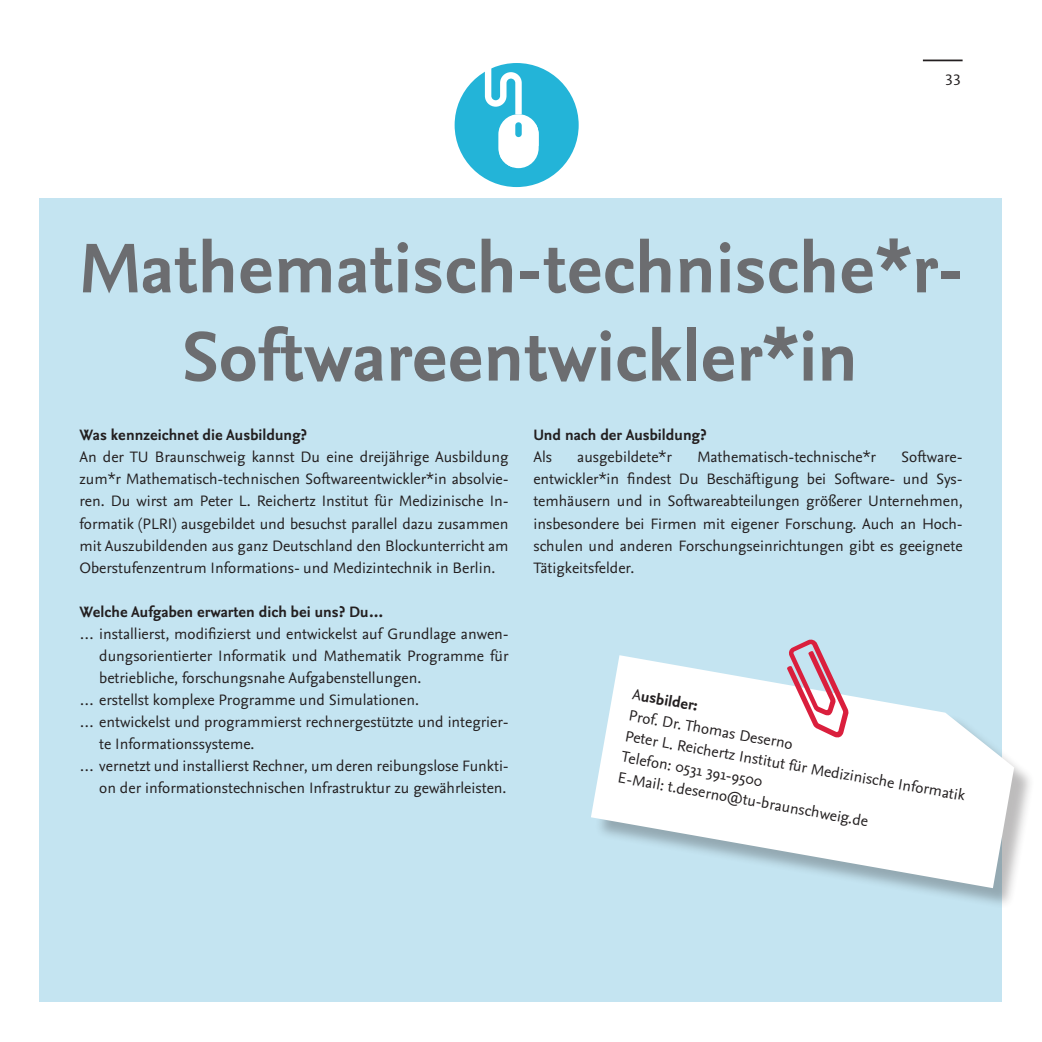
<style>
.page{position:relative;width:1042px;height:1042px;background:#fff}
.page>*{position:absolute;margin:0;border:0;box-sizing:border-box;transform-origin:0 0}
.Headline_Sans_bold_4{font:700 73.5px "Nexus Sans Pro";color:#6c6d70}
.Copy_Aufzählung{font:15.75px/22.1px "Nexus Sans Pro";color:#231f20;text-align:justify}
.t1{font:700 15.75px "Nexus Sans Pro";color:#231f20}
.Seitenzahl_Kolumnent{font:15.75px "Nexus Sans Pro";color:#231f20}
.s1{font-weight:400}
</style>
<div class="page">
<div style="left:40px;top:198px;width:962px;height:804px;background:#c4e4f1"></div>
<div style="left:594px;top:658px;width:441px;height:251px;background:#231f20;opacity:.3"></div>
<svg style="left:591px;top:655px;width:423px;height:233px;fill:#fff"></svg>
<svg style="left:786px;top:639px;width:63px;height:99px"></svg>
<div style="left:455px;top:63px;width:124px;height:124px;background:#23b4d8;border-radius:50%"></div>
<svg style="left:485px;top:63px;width:54px;height:105px"></svg>
<hr style="left:923px;top:60px;width:39px;height:1px;background:#231f20">
<p class="Seitenzahl_Kolumnent" style="left:945px;top:68px;width:17px">33</p>
<p class="Headline_Sans_bold_4" style="left:78px;top:213px;width:888px">Mathematisch-technische*r-</p>
<p class="Headline_Sans_bold_4" style="left:181px;top:301px;width:678px">Softwareentwickler*in</p>
<p class="t1" style="left:79px;top:423px;width:229px">Was kennzeichnet die Ausbildung?</p>
<p class="Copy_Aufzählung" style="left:79px;top:445px;width:431px">An der TU Braunschweig kannst Du eine dreijährige Ausbildung zum*r Mathematisch-technischen Softwareentwickler*in absolvie&shy;ren. Du wirst am Peter L. Reichertz Institut für Medizinische In&shy;formatik (PLRI) ausgebildet und besuchst parallel dazu zusammen mit Auszubildenden aus ganz Deutschland den Blockunterricht am Oberstufenzentrum Informations- und Medizintechnik in Berlin.</p>
<p class="t1" style="left:79px;top:600px;width:306px">Welche Aufgaben erwarten dich bei uns? Du…</p>
<p class="Copy_Aufzählung" style="left:99px;top:622px;width:411px;text-indent:-20px">… installierst, modifizierst und entwickelst auf Grundlage anwen&shy;dungsorientierter Informatik und Mathematik Programme für betriebliche, forschungsnahe Aufgabenstellungen.</p>
<p class="Copy_Aufzählung" style="left:79px;top:688px;width:341px">… erstellst komplexe Programme und Simulationen.</p>
<p class="Copy_Aufzählung" style="left:99px;top:710px;width:411px;text-indent:-20px">… entwickelst und programmierst rechnergestützte und integrier&shy;te Informationssysteme.</p>
<p class="Copy_Aufzählung" style="left:79px;top:754px;width:431px;text-align:right">… vernetzt und installierst Rechner, um deren reibungslose Funkti&shy;on der informationstechnischen Infrastruktur zu gewährleisten.</p>
<p class="t1" style="left:533px;top:423px;width:174px">Und nach der Ausbildung?</p>
<p class="Copy_Aufzählung" style="left:533px;top:445px;width:20px">Als</p>
<p class="Copy_Aufzählung" style="left:577px;top:445px;width:96px">ausgebildete*r</p>
<p class="Copy_Aufzählung" style="left:697px;top:445px;width:180px">Mathematisch-technische*r</p>
<p class="Copy_Aufzählung" style="left:533px;top:445px;width:431px;text-indent:368px">Software&shy;entwickler*in findest Du Beschäftigung bei Software- und Sys&shy;temhäusern und in Softwareabteilungen größerer Unternehmen, insbesondere bei Firmen mit eigener Forschung. Auch an Hoch&shy;schulen und anderen Forschungseinrichtungen gibt es geeignete Tätigkeitsfelder.</p>
<p class="t1" style="left:635px;top:683px;width:67px;rotate:10deg"><span class="s1">A</span>usbilder:</p>
<p class="Copy_Aufzählung" style="left:631px;top:703px;width:168px;rotate:10deg">Prof. Dr. Thomas Deserno</p>
<p class="Copy_Aufzählung" style="left:627px;top:724px;width:346px;rotate:10deg">Peter L. Reichertz Institut für Medizinische Informatik</p>
<p class="Copy_Aufzählung" style="left:624px;top:744px;width:144px;rotate:10deg">Telefon: 0531 391-9500</p>
<p class="Copy_Aufzählung" style="left:620px;top:765px;width:255px;rotate:10deg">E-Mail: t.deserno@tu-braunschweig.de</p>
</div>
